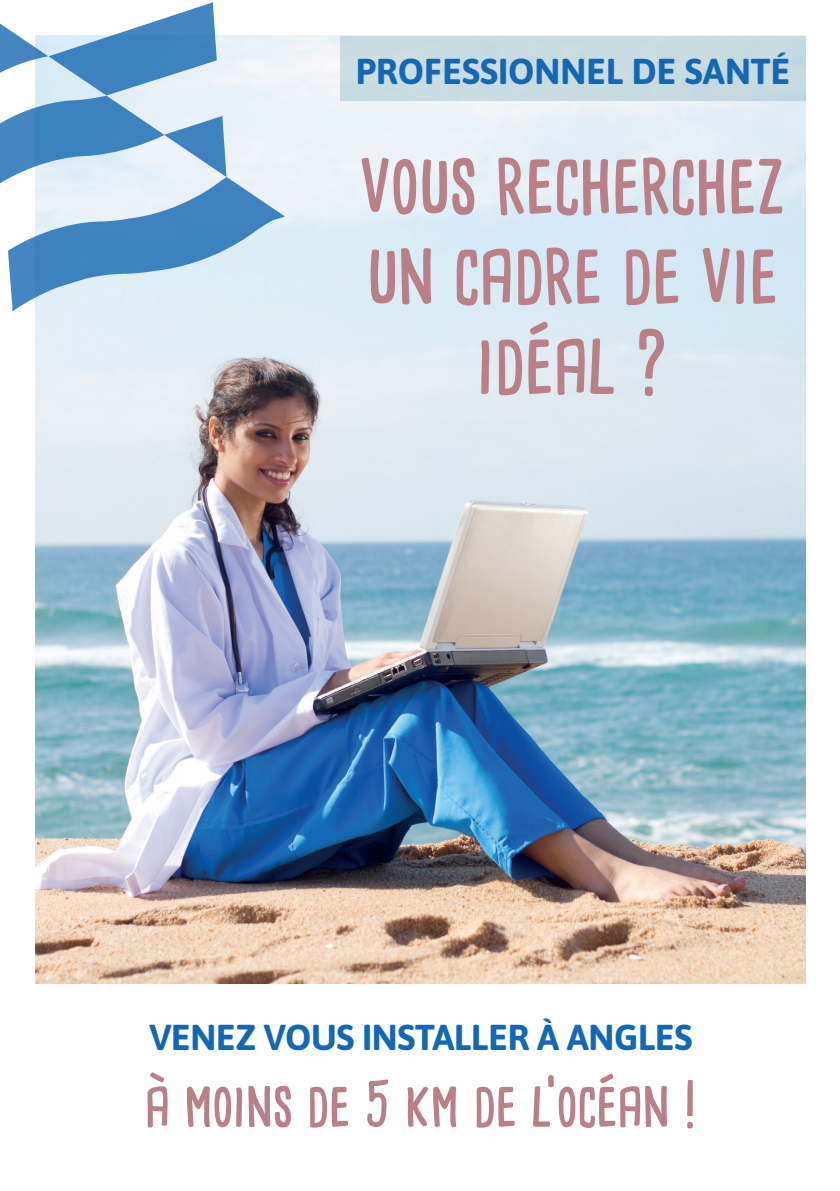
<style>
.page{position:relative;width:840px;height:1191px;background:#fff}
.page>*{position:absolute;margin:0;border:0;box-sizing:border-box;transform-origin:0 0}
.t1{font:700 82px/90px "Cardenio Modern";letter-spacing:-.01em;color:#b98087;text-align:center}
.t2{font:700 60px "Cardenio Modern";letter-spacing:-.01em;color:#b98087}
.t3{font:700 36px "Asap";letter-spacing:-.01em;color:#1468b3}
</style>
<div class="page">
<img style="left:36px;top:36px;width:769px;height:948px">
<div style="left:340px;top:36px;width:465px;height:65px;background:#c8dbe2"></div>
<svg style="left:0;top:2px;width:285px;height:309px"></svg>
<p class="t3" style="left:355px;top:45px;width:436px">PROFESSIONNEL DE SANTÉ</p>
<h1 class="t1" style="left:359px;top:136px;width:429px">VOUS RECHERCHEZ<br>UN CADRE DE VIE<br>IDÉAL ?</h1>
<p class="t3" style="left:149px;top:1011px;width:544px">VENEZ VOUS INSTALLER À ANGLES</p>
<h2 class="t2" style="left:145px;top:1062px;width:553px">À MOINS DE 5 KM DE L’OCÉAN !</h2>
</div>
